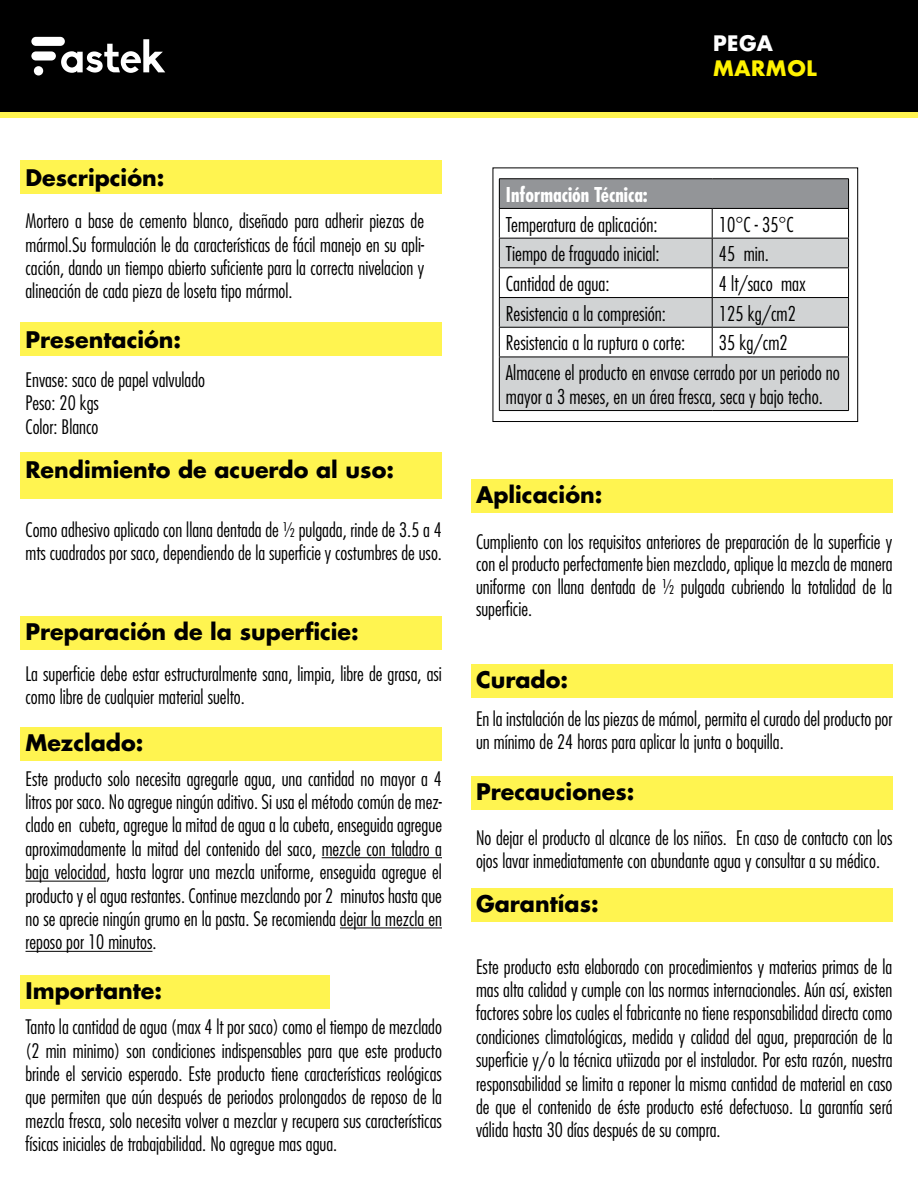
<style>
.page{position:relative;width:918px;height:1188px;background:#fff}
.page>*{position:absolute;margin:0;border:0;box-sizing:border-box;transform-origin:0 0}
.t1{font:700 22.2px "Futura Std";color:#000}
.t2{font:700 20.7px "Futura";color:#fff200}
.t3{font:700 20.7px "Futura";color:#fff}
.t4{font:300 condensed 19.95px/29.7px "Futura Std";color:#000}
.t5{font:700 condensed 19.95px "Futura Std";color:#fff}
.t6{font:300 condensed 19.5px/23.4px "Futura Std";color:#000;text-align:justify}
</style>
<div class="page">
<div style="left:0;top:0;width:918px;height:113px;background:#000"></div>
<div style="left:0;top:113px;width:918px;height:5px;background:#fff450"></div>
<div style="left:20px;top:160px;width:422px;height:33px;background:#fff450"></div>
<div style="left:20px;top:322px;width:422px;height:33px;background:#fff450"></div>
<div style="left:20px;top:452px;width:422px;height:47px;background:#fff450"></div>
<div style="left:20px;top:616px;width:422px;height:33px;background:#fff450"></div>
<div style="left:20px;top:727px;width:422px;height:33px;background:#fff450"></div>
<div style="left:20px;top:975px;width:310px;height:33px;background:#fff450"></div>
<div style="left:471px;top:479px;width:421px;height:33px;background:#fff450"></div>
<div style="left:471px;top:664px;width:421px;height:34px;background:#fff450"></div>
<div style="left:471px;top:777px;width:421px;height:33px;background:#fff450"></div>
<div style="left:471px;top:889px;width:421px;height:33px;background:#fff450"></div>
<hr style="left:322px;top:857px;width:120px;height:1px;background:#000">
<hr style="left:26px;top:881px;width:80px;height:1px;background:#000">
<hr style="left:340px;top:927px;width:102px;height:1px;background:#000">
<hr style="left:26px;top:951px;width:126px;height:1px;background:#000">
<div style="left:499px;top:179px;width:350px;height:29px;background:#939598"></div>
<svg style="left:500px;top:239px;width:348px;height:171px;fill:#d1d3d4"></svg>
<hr style="left:499px;top:178px;width:213px;height:1px;background:#000">
<hr style="left:712px;top:178px;width:137px;height:1px;background:#000">
<hr style="left:499px;top:357px;width:1px;height:53px;background:#000">
<hr style="left:848px;top:357px;width:1px;height:53px;background:#000">
<hr style="left:499px;top:410px;width:213px;height:1px;background:#000">
<hr style="left:712px;top:410px;width:137px;height:1px;background:#000">
<hr style="left:499px;top:208px;width:213px;height:1px;background:#000">
<hr style="left:712px;top:208px;width:137px;height:1px;background:#000">
<hr style="left:499px;top:238px;width:213px;height:1px;background:#000">
<hr style="left:712px;top:238px;width:137px;height:1px;background:#000">
<hr style="left:499px;top:267px;width:213px;height:1px;background:#000">
<hr style="left:712px;top:267px;width:137px;height:1px;background:#000">
<hr style="left:499px;top:297px;width:213px;height:1px;background:#000">
<hr style="left:712px;top:297px;width:137px;height:1px;background:#000">
<hr style="left:499px;top:327px;width:213px;height:1px;background:#000">
<svg style="left:499px;top:179px;width:1px;height:178px"></svg>
<hr style="left:712px;top:327px;width:137px;height:1px;background:#000">
<svg style="left:712px;top:209px;width:1px;height:148px"></svg>
<svg style="left:848px;top:179px;width:1px;height:178px"></svg>
<hr style="left:499px;top:357px;width:213px;height:1px;background:#000">
<hr style="left:712px;top:357px;width:137px;height:1px;background:#000">
<div style="left:492px;top:167px;width:366px;height:255px;border:1px solid #000"></div>
<div style="left:31px;top:37px;width:34px;height:9px;background:#fff;border-radius:5px"></div>
<div style="left:31px;top:51px;width:25px;height:10px;background:#fff;border-radius:5px"></div>
<div style="left:34px;top:66px;width:9px;height:10px;background:#fff;border-radius:50%"></div>
<svg style="left:61px;top:39px;width:104px;height:34px"></svg>
<p class="t3" style="left:713px;top:28px;width:62px">PEGA</p>
<p class="t2" style="left:713px;top:53px;width:106px">MARMOL</p>
<p class="t1" style="left:26px;top:163px;width:140px">Descripción:</p>
<p class="t6" style="left:26px;top:209px;width:400px">Mortero a base de cemento blanco, diseñado para adherir piezas de mármol.Su formulación le da características de fácil manejo en su apli&shy;cación, dando un tiempo abierto suficiente para la correcta nivelacion y alineación de cada pieza de loseta tipo mármol.</p>
<p class="t1" style="left:26px;top:325px;width:157px">Presentación:</p>
<p class="t6" style="left:26px;top:368px;width:181px;text-align:left">Envase: saco de papel valvulado<br>Peso: 20 kgs<br>Color: Blanco</p>
<p class="t1" style="left:26px;top:455px;width:370px">Rendimiento de acuerdo al uso:</p>
<p class="t6" style="left:26px;top:518px;width:418px">Como adhesivo aplicado con llana dentada de ½ pulgada, rinde de 3.5 a 4 mts cuadrados por saco, dependiendo de la superficie y costumbres de uso.</p>
<p class="t1" style="left:26px;top:616px;width:335px">Preparación de la superficie:</p>
<p class="t6" style="left:26px;top:662px;width:418px">La superficie debe estar estructuralmente sana, limpia, libre de grasa, asi como libre de cualquier material suelto.</p>
<p class="t1" style="left:26px;top:728px;width:119px">Mezclado:</p>
<p class="t6" style="left:26px;top:767px;width:418px">Este producto solo necesita agregarle agua, una cantidad no mayor a 4 litros por saco. No agregue ningún aditivo. Si usa el método común de mez&shy;clado en cubeta, agregue la mitad de agua a la cubeta, enseguida agregue aproximadamente la mitad del contenido del saco, mezcle con taladro a baja velocidad, hasta lograr una mezcla uniforme, enseguida agregue el producto y el agua restantes. Continue mezclando por 2 minutos hasta que no se aprecie ningún grumo en la pasta. Se recomienda dejar la mezcla en reposo por 10 minutos.</p>
<p class="t1" style="left:26px;top:975px;width:138px">Importante:</p>
<p class="t6" style="left:26px;top:1015px;width:418px">Tanto la cantidad de agua (max 4 lt por saco) como el tiempo de mezclado (2 min minimo) son condiciones indispensables para que este producto brinde el servicio esperado. Este producto tiene características reológicas que permiten que aún después de periodos prolongados de reposo de la mezcla fresca, solo necesita volver a mezclar y recupera sus características físicas iniciales de trabajabilidad. No agregue mas agua.</p>
<p class="t5" style="left:506px;top:182px;width:143px">Información Técnica:</p>
<p class="t4" style="left:506px;top:209px;width:153px">Temperatura de aplicación:</p>
<p class="t4" style="left:719px;top:209px;width:77px">10°C - 35°C</p>
<p class="t4" style="left:506px;top:239px;width:155px">Tiempo de fraguado inicial:</p>
<p class="t4" style="left:719px;top:239px;width:52px">45 min.</p>
<p class="t4" style="left:506px;top:269px;width:105px">Cantidad de agua:</p>
<p class="t4" style="left:719px;top:269px;width:89px">4 lt/saco max</p>
<p class="t4" style="left:506px;top:298px;width:162px">Resistencia a la compresión:</p>
<p class="t4" style="left:719px;top:298px;width:79px">125 kg/cm2</p>
<p class="t4" style="left:506px;top:328px;width:181px">Resistencia a la ruptura o corte:</p>
<p class="t4" style="left:506px;top:328px;width:336px;text-indent:213px">35 kg/cm2<br>Almacene el producto en envase cerrado por un periodo no</p>
<p class="t4" style="left:506px;top:382px;width:318px">mayor a 3 meses, en un área fresca, seca y bajo techo.</p>
<p class="t1" style="left:476px;top:480px;width:128px">Aplicación:</p>
<p class="t6" style="left:476px;top:530px;width:418px;line-height:22.5px">Cumpliento con los requisitos anteriores de preparación de la superficie y con el producto perfectamente bien mezclado, aplique la mezcla de manera uniforme con llana dentada de ½ pulgada cubriendo la totalidad de la superficie.</p>
<p class="t1" style="left:476px;top:665px;width:94px">Curado:</p>
<p class="t6" style="left:476px;top:707px;width:418px">En la instalación de las piezas de mámol, permita el curado del producto por un mínimo de 24 horas para aplicar la junta o boquilla.</p>
<p class="t1" style="left:476px;top:777px;width:160px">Precauciones:</p>
<p class="t6" style="left:476px;top:826px;width:418px">No dejar el producto al alcance de los niños. En caso de contacto con los ojos lavar inmediatamente con abundante agua y consultar a su médico.</p>
<p class="t1" style="left:476px;top:889px;width:124px">Garantías:</p>
<p class="t6" style="left:476px;top:955px;width:418px">Este producto esta elaborado con procedimientos y materias primas de la mas alta calidad y cumple con las normas internacionales. Aún así, existen factores sobre los cuales el fabricante no tiene responsabilidad directa como condiciones climatológicas, medida y calidad del agua, preparación de la superficie y/o la técnica utiizada por el instalador. Por esta razón, nuestra responsabilidad se limita a reponer la misma cantidad de material en caso de que el contenido de éste producto esté defectuoso. La garantía será válida hasta 30 días después de su compra.</p>
</div>
